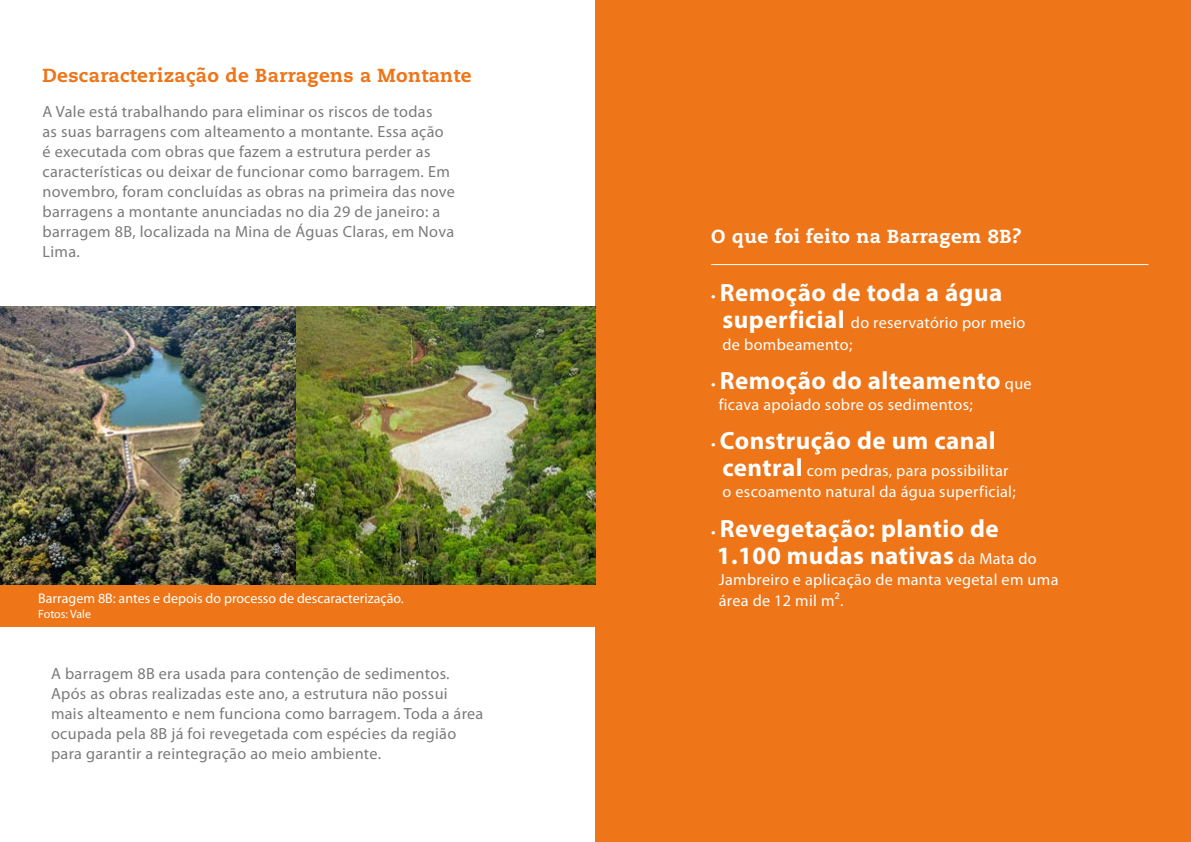
<style>
.page{position:relative;width:1191px;height:842px;background:#fff}
.page>*{position:absolute;margin:0;border:0;box-sizing:border-box;transform-origin:0 0}
.t1{font:700 25px/27.2px "Myriad Pro";letter-spacing:.02em;color:#fff}
.t2{font:800 18.9px "Caecilia LT Std";letter-spacing:.02em;color:#ee7518}
.t3{font:800 18.9px "Caecilia LT Std";letter-spacing:.02em;color:#fff}
.t4{font:16.2px/20px "Myriad Pro";letter-spacing:.02em;color:#7c7b7b}
.t5{font:16.2px/21.2px "Myriad Pro";letter-spacing:.02em;color:#fff}
.t6{font:14px "Myriad Pro";color:#fff}
.t7{font:12px "Myriad Pro";color:#fff}
.s1{font-weight:400;font-size:16.2px}
.s2{font-weight:700;font-size:25px}
</style>
<div class="page">
<div style="left:595px;top:0;width:596px;height:842px;background:#ee7518"></div>
<img style="left:0;top:306px;width:595px;height:279px">
<div style="left:0;top:585px;width:595px;height:41px;background:#ee7518"></div>
<hr style="left:711px;top:264px;width:437px;height:1px;background:#fff">
<p class="t2" style="left:43px;top:64px;width:431px">Descaracterização de Barragens a Montante</p>
<p class="t4" style="left:43px;top:101px;width:414px">A Vale está trabalhando para eliminar os riscos de todas<br>as suas barragens com alteamento a montante. Essa ação é executada com obras que fazem a estrutura perder as características ou deixar de funcionar como barragem. Em novembro, foram concluídas as obras na primeira das nove barragens a montante anunciadas no dia 29 de janeiro: a barragem 8B, localizada na Mina de Águas Claras, em Nova Lima.</p>
<p class="t3" style="left:711px;top:225px;width:311px">O que foi feito na Barragem 8B?</p>
<h1 class="t1" style="left:711px;top:278px;width:292px"><span class="s1">•</span> Remoção de toda a água</h1>
<p class="t5" style="left:722px;top:312px;width:304px"><span class="s2">superficial</span> do reservatório por meio de bombeamento;</p>
<h1 class="t1" style="left:711px;top:366px;width:322px"><span class="s1">•</span> Remoção do alteamento <span class="s1">que</span></h1>
<p class="t5" style="left:719px;top:394px;width:255px">ficava apoiado sobre os sedimentos;</p>
<h1 class="t1" style="left:711px;top:426px;width:286px"><span class="s1">•</span> Construção de um canal</h1>
<p class="t5" style="left:722px;top:460px;width:295px"><span class="s2">central</span> com pedras, para possibilitar o escoamento natural da água superficial;</p>
<h1 class="t1" style="left:711px;top:514px;width:327px"><span class="s1">•</span> Revegetação: plantio de<br>1.100 mudas nativas <span class="s1">da Mata do</span></h1>
<p class="t5" style="left:719px;top:569px;width:341px">Jambreiro e aplicação de manta vegetal em uma</p>
<p class="t6" style="left:38px;top:589px;width:367px">Barragem 8B: antes e depois do processo de descaracterização.</p>
<p class="t5" style="left:719px;top:590px;width:126px">área de 12 mil m².</p>
<p class="t7" style="left:38px;top:606px;width:54px">Fotos: Vale</p>
<p class="t4" style="left:51px;top:663px;width:434px">A barragem 8B era usada para contenção de sedimentos.<br>Após as obras realizadas este ano, a estrutura não possui mais alteamento e nem funciona como barragem. Toda a área ocupada pela 8B já foi revegetada com espécies da região para garantir a reintegração ao meio ambiente.</p>
</div>
